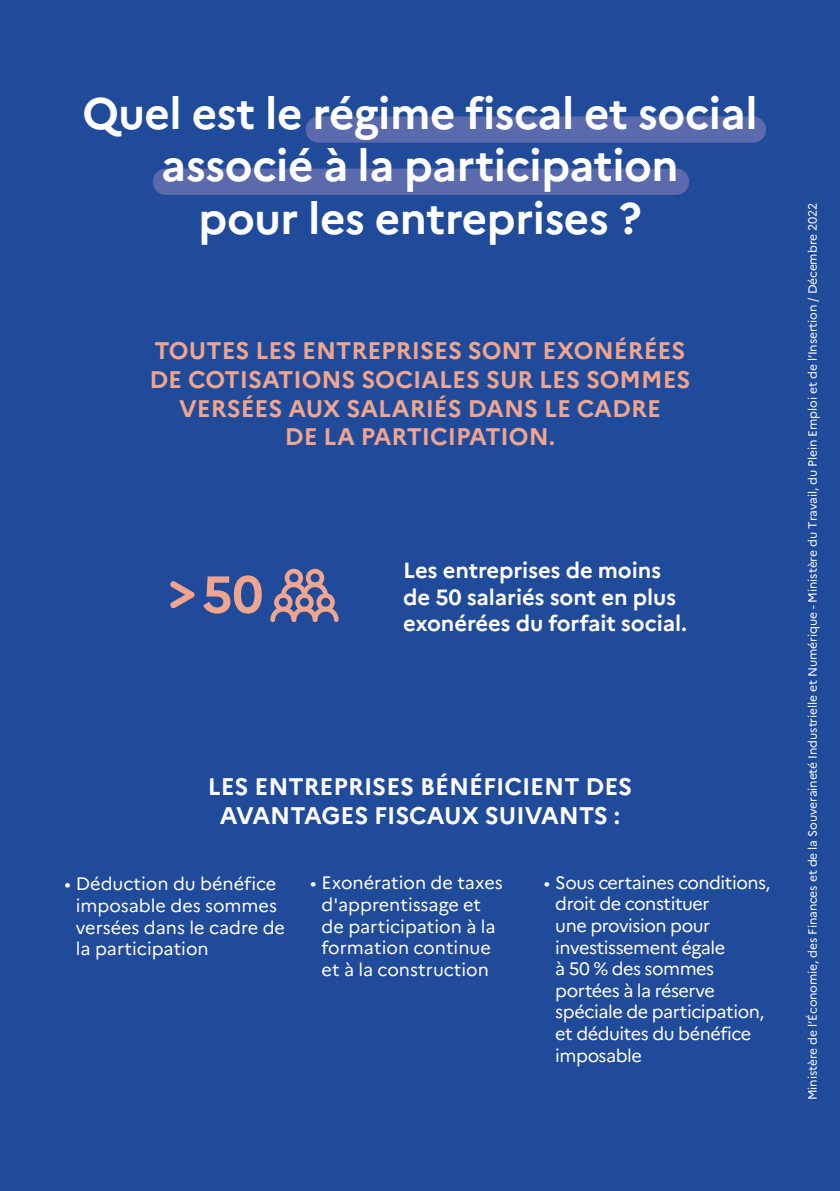
<style>
.page{position:relative;width:840px;height:1191px;background:#fff}
.page>*{position:absolute;margin:0;border:0;box-sizing:border-box;transform-origin:0 0}
.t1{font:700 51.6px "Marianne";color:#efa58e}
.t2{font:700 44px/52.8px "Marianne";letter-spacing:-.01em;color:#fff;text-align:center}
.t3{font:700 24px/28.8px "Marianne";color:#efa58e;text-align:center}
.t4{font:700 24px/28.8px "Marianne";color:#fff;text-align:center}
.t5{font:700 22px/26.4px "Marianne";letter-spacing:-.005em;color:#fff}
.t6{font:18px/21.6px "Marianne";color:#fff}
.t7{font:18px/21.6px "Marianne";letter-spacing:-.02em;color:#fff}
.t8{font:12px "Marianne";letter-spacing:-.01em;color:#fff}
</style>
<div class="page">
<div style="left:0;top:0;width:839px;height:1191px;background:#204a9a"></div>
<div style="left:305px;top:116px;width:460px;height:27px;background:#5b6aac;border-radius:13px"></div>
<div style="left:153px;top:169px;width:535px;height:26px;background:#5b6aac;border-radius:13px"></div>
<svg style="left:270px;top:569px;width:68px;height:53px"></svg>
<svg style="left:170px;top:581px;width:24px;height:27px"></svg>
<h2 class="t2" style="left:82px;top:86px;width:676px">Quel est le régime fiscal et social associé à la participation<br>pour les entreprises ?</h2>
<h3 class="t3" style="left:149px;top:336px;width:542px">TOUTES LES ENTREPRISES SONT EXONÉRÉES DE COTISATIONS SOCIALES SUR LES SOMMES VERSÉES AUX SALARIÉS DANS LE CADRE<br>DE LA PARTICIPATION.</h3>
<h1 class="t1" style="left:202px;top:563px;width:63px">50</h1>
<p class="t5" style="left:403px;top:557px;width:285px">Les entreprises de moins de 50 salariés sont en plus exonérées du forfait social.</p>
<h3 class="t4" style="left:207px;top:772px;width:426px">LES ENTREPRISES BÉNÉFICIENT DES<br>AVANTAGES FISCAUX SUIVANTS :</h3>
<p class="t6" style="left:76px;top:873px;width:211px;text-indent:-11px">• Déduction du bénéfice imposable des sommes versées dans le cadre de la participation</p>
<p class="t6" style="left:310px;top:872px;width:194px;text-align:center">• Exonération de taxes d'apprentissage et<br>de participation à la formation continue<br>et à la construction</p>
<p class="t7" style="left:555px;top:871px;width:216px;text-indent:-11px">• Sous certaines conditions, droit de constituer<br>une provision pour investissement égale<br>à 50 % des sommes portées à la réserve spéciale de participation, et déduites du bénéfice imposable</p>
<p class="t8" style="left:804px;top:1100px;width:899px;rotate:-90deg">Ministère de l’Économie, des Finances et de la Souveraineté Industrielle et Numérique - Ministère du Travail, du Plein Emploi et de l’Insertion / Décembre 2022</p>
</div>
